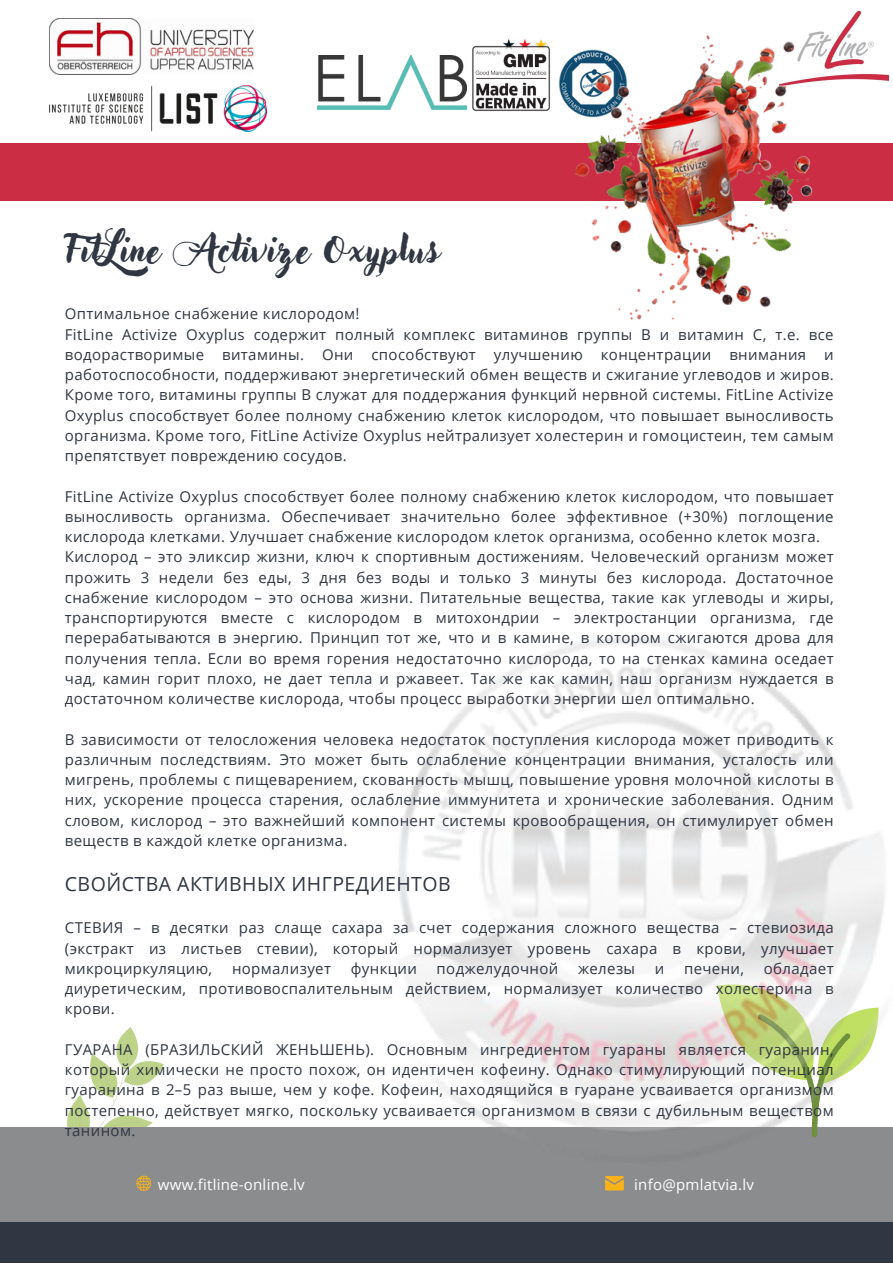
<style>
.page{position:relative;width:893px;height:1264px;background:#fff}
.page>*{position:absolute;margin:0;border:0;box-sizing:border-box;transform-origin:0 0}
.t1{font:37.5px "Adlery Pro Swash";letter-spacing:.025em;color:#303642}
.t2{font:19.5px "Open Sans";letter-spacing:.025em;color:#303642}
.t3{font:15px/20.2px "Open Sans";letter-spacing:.025em;color:#303642;text-align:justify}
.t4{font:15px "Open Sans";letter-spacing:.015em;color:#fff}
</style>
<div class="page">
<div style="left:0;top:143px;width:333px;height:58px;background:#cb2d45"></div>
<div style="left:317px;top:143px;width:575px;height:58px;background:#cb2d45"></div>
<img style="left:67px;top:1027px;width:97px;height:100px">
<div style="left:0;top:1181px;width:892px;height:81px;background:#303642"></div>
<div style="left:0;top:1127px;width:892px;height:94px;background:#8a8c8e"></div>
<img style="left:838px;top:10px;width:50px;height:71px">
<img style="left:399px;top:637px;width:486px;height:501px">
<img style="left:317px;top:55px;width:150px;height:54px">
<img style="left:472px;top:39px;width:71px;height:72px">
<img style="left:49px;top:86px;width:217px;height:46px">
<img style="left:49px;top:19px;width:204px;height:55px">
<svg style="left:136px;top:1175px;width:15px;height:15px"></svg>
<svg style="left:605px;top:1176px;width:18px;height:14px"></svg>
<img style="left:543px;top:31px;width:295px;height:289px">
<p class="t1" style="left:65px;top:232px;width:376px">FitLine Activize Oxyplus</p>
<p class="t3" style="left:65px;top:303px;width:296px">Оптимальное снабжение кислородом!</p>
<p class="t3" style="left:65px;top:324px;width:770px">FitLine Activize Oxyplus содержит полный комплекс витаминов группы В и витамин С, т.е. все водорастворимые витамины. Они способствуют улучшению концентрации внимания и работоспособности, поддерживают энергетический обмен веществ и сжигание углеводов и жиров.<br>Кроме того, витамины группы В служат для поддержания функций нервной системы. FitLine Activize Oxyplus способствует более полному снабжению клеток кислородом, что повышает выносливость организма. Кроме того, FitLine Activize Oxyplus нейтрализует холестерин и гомоцистеин, тем самым препятствует повреждению сосудов.</p>
<p class="t3" style="left:65px;top:485px;width:770px">FitLine Activize Oxyplus способствует более полному снабжению клеток кислородом, что повышает выносливость организма. Обеспечивает значительно более эффективное (+30%) поглощение кислорода клетками. Улучшает снабжение кислородом клеток организма, особенно клеток мозга.</p>
<p class="t3" style="left:65px;top:546px;width:770px">Кислород – это эликсир жизни, ключ к спортивным достижениям. Человеческий организм может прожить 3 недели без еды, 3 дня без воды и только 3 минуты без кислорода. Достаточное снабжение кислородом – это основа жизни. Питательные вещества, такие как углеводы и жиры, транспортируются вместе с кислородом в митохондрии – электростанции организма, где перерабатываются в энергию. Принцип тот же, что и в камине, в котором сжигаются дрова для получения тепла. Если во время горения недостаточно кислорода, то на стенках камина оседает чад, камин горит плохо, не дает тепла и ржавеет. Так же как камин, наш организм нуждается в достаточном количестве кислорода, чтобы процесс выработки энергии шел оптимально.</p>
<p class="t3" style="left:65px;top:728px;width:770px">В зависимости от телосложения человека недостаток поступления кислорода может приводить к различным последствиям. Это может быть ослабление концентрации внимания, усталость или мигрень, проблемы с пищеварением, скованность мышц, повышение уровня молочной кислоты в них, ускорение процесса старения, ослабление иммунитета и хронические заболевания. Одним словом, кислород – это важней ший компонент системы кровообращения, он стимулирует обмен веществ в каждой клетке организма.</p>
<p class="t2" style="left:65px;top:869px;width:387px">СВОЙ СТВА АКТИВНЫХ ИНГРЕДИЕНТОВ</p>
<p class="t3" style="left:65px;top:917px;width:770px">СТЕВИЯ – в десятки раз слаще сахара за счет содержания сложного вещества – стевиозида (экстракт из листьев стевии), который</p>
<p class="t3" style="left:413px;top:937px;width:421px">нормализует уровень сахара в крови, улучшает</p>
<p class="t3" style="left:65px;top:958px;width:770px;text-indent:699px">обладает диуретическим, противовоспалительным действием, нормализует количество холестерина в крови.</p>
<p class="t3" style="left:65px;top:1038px;width:193px">ГУАРАНА (БРАЗИЛЬСКИЙ</p>
<p class="t3" style="left:65px;top:958px;width:149px">микроциркуляцию,</p>
<p class="t3" style="left:232px;top:958px;width:101px">нормализует</p>
<p class="t3" style="left:351px;top:958px;width:68px">функции</p>
<p class="t3" style="left:436px;top:958px;width:117px">поджелудочной</p>
<p class="t3" style="left:578px;top:958px;width:59px">железы</p>
<p class="t3" style="left:654px;top:958px;width:11px">и</p>
<p class="t3" style="left:684px;top:958px;width:62px">печени,</p>
<p class="t3" style="left:65px;top:1038px;width:770px;text-indent:211px">ЖЕНЬШЕНЬ). Основным ингредиентом гуараны является гуаранин, который химически не просто похож, он идентичен кофеину. Однако стимулирующий потенциал гуаранина в 2–5 раз выше, чем у кофе. Кофеин, находящийся в гуаране усваивается организмом постепенно, действует мягко, поскольку усваивается организмом в связи с дубильным веществом танином.</p>
<p class="t4" style="left:158px;top:1173px;width:148px">www.fitline-online.lv</p>
<p class="t4" style="left:634px;top:1173px;width:121px">info@pmlatvia.lv</p>
</div>
